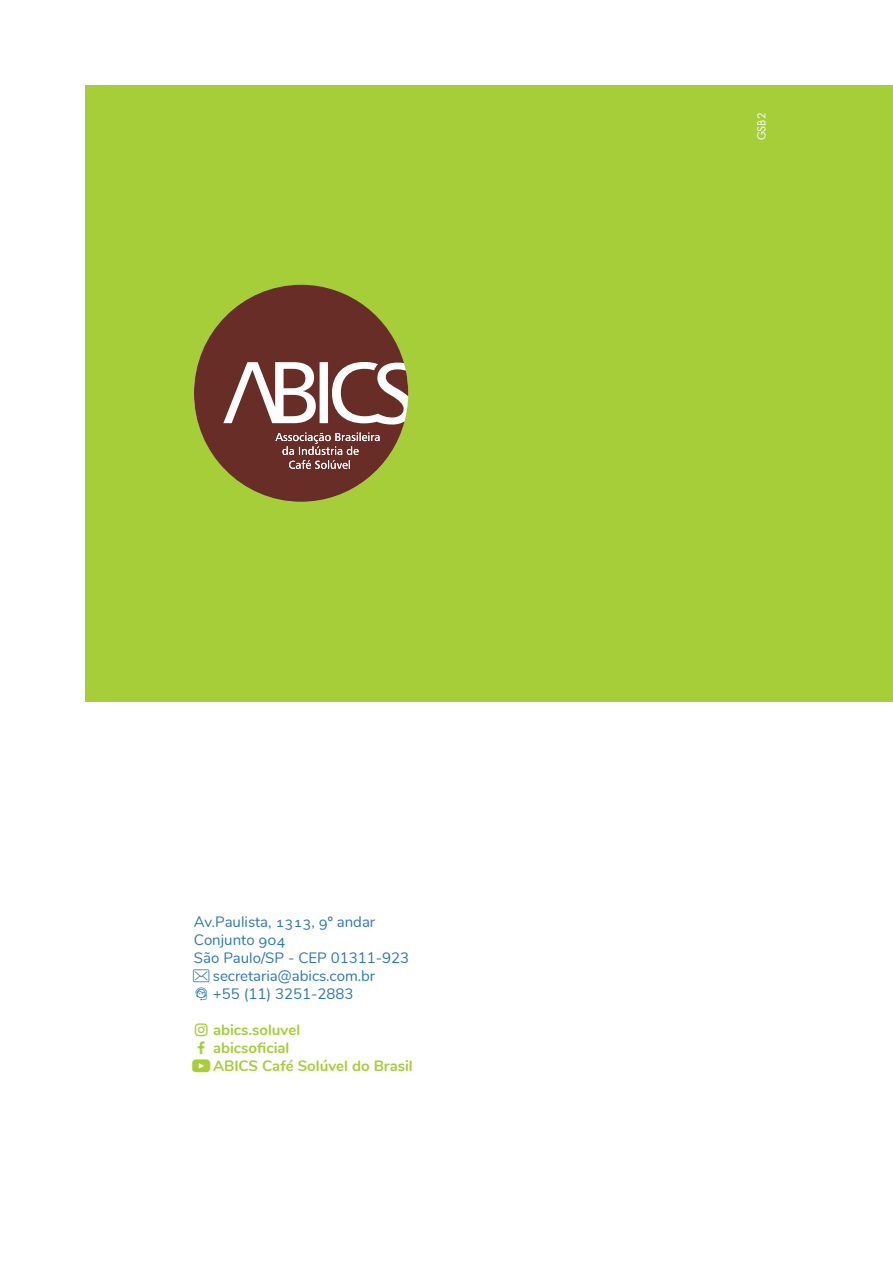
<style>
.page{position:relative;width:893px;height:1263px;background:#fff}
.page>*{position:absolute;margin:0;border:0;box-sizing:border-box;transform-origin:0 0}
.t1{font:15px/18px "Nunito";color:#2e76bc}
.t2{font:700 15px/18px "Nunito";color:#a6ce39}
.t3{font:12px "Futura";color:#fff}
.s1{font-family:"Full Tools Communication Unboxed"}
.s2{font-family:"Full Tools Social Media Unboxed";font-weight:400}
</style>
<div class="page">
<div style="left:85px;top:85px;width:808px;height:616px;background:#a6ce39"></div>
<svg style="left:194px;top:285px;width:214px;height:217px;fill:#682d26"></svg>
<svg style="left:275px;top:432px;width:104px;height:37px;background:#855650"></svg>
<p class="t1" style="left:194px;top:912px;width:217px">Av.Paulista, 1313, 9º andar<br>Conjunto 904<br>São Paulo/SP - CEP 01311-923 <span class="s1">z</span> secretaria@abics.com.br<br><span class="s1">t</span> +55 (11) 3251-2883</p>
<p class="t2" style="left:194px;top:1020px;width:220px"><span class="s2">i</span> abics.soluvel<br><span class="s2">f</span> abicsoficial<br><span class="s2">y</span> ABICS Café Solúvel do Brasil</p>
<p class="t3" style="left:754px;top:140px;width:29px;rotate:-90deg">GSB2</p>
</div>
